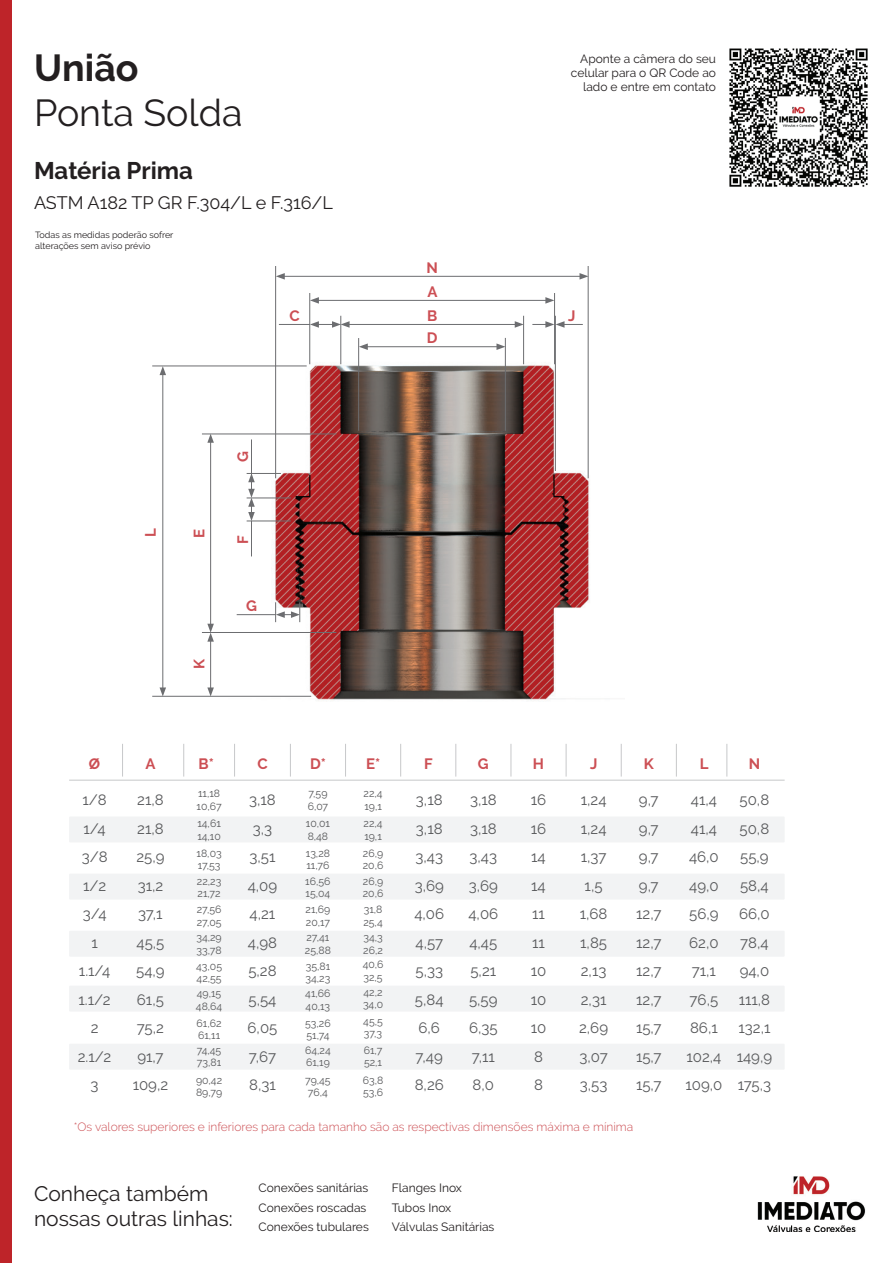
<style>
.page{position:relative;width:893px;height:1263px;background:#fff}
.page>*{position:absolute;margin:0;border:0;box-sizing:border-box;transform-origin:0 0}
.t1{font:37.5px "Raleway";color:#231f20}
.t2{font:700 37.5px "Raleway";color:#231f20}
.t3{font:700 24px "Raleway";color:#231f20}
.t4{font:21px/25.2px "Raleway";color:#231f20}
.t5{font:18px "Raleway";color:#231f20}
.t6{font:15px/28.5px "Raleway";color:#57585a;text-align:center}
.t7{font:700 15px "Raleway";color:#cc4f54}
.t8{font:12px/19.5px "Raleway";color:#231f20}
.t9{font:300 12px "Raleway";color:#cc4f54}
.t10{font:10.5px/12.6px "Raleway";color:#57585a}
.t11{font:9px/10.8px "Raleway";color:#231f20}
</style>
<div class="page">
<div style="left:0;top:0;width:12px;height:1263px;background:#be2429"></div>
<div style="left:69px;top:816px;width:716px;height:26px;background:#f2f3f4"></div>
<div style="left:69px;top:874px;width:716px;height:25px;background:#f2f3f4"></div>
<div style="left:69px;top:931px;width:716px;height:26px;background:#f2f3f4"></div>
<div style="left:69px;top:986px;width:716px;height:25px;background:#f2f3f4"></div>
<div style="left:69px;top:1044px;width:716px;height:26px;background:#f2f3f4"></div>
<hr style="left:69px;top:780px;width:716px;height:1px;background:#c7c8ca">
<hr style="left:122px;top:744px;width:1px;height:32px;background:#c7c8ca">
<hr style="left:183px;top:744px;width:1px;height:32px;background:#c7c8ca">
<hr style="left:234px;top:744px;width:1px;height:32px;background:#c7c8ca">
<hr style="left:290px;top:744px;width:1px;height:32px;background:#c7c8ca">
<hr style="left:345px;top:744px;width:1px;height:32px;background:#c7c8ca">
<hr style="left:400px;top:744px;width:1px;height:32px;background:#c7c8ca">
<hr style="left:456px;top:744px;width:1px;height:32px;background:#c7c8ca">
<hr style="left:511px;top:744px;width:1px;height:32px;background:#c7c8ca">
<hr style="left:566px;top:744px;width:1px;height:32px;background:#c7c8ca">
<hr style="left:621px;top:744px;width:1px;height:32px;background:#c7c8ca">
<hr style="left:676px;top:744px;width:1px;height:32px;background:#c7c8ca">
<hr style="left:727px;top:744px;width:1px;height:32px;background:#c7c8ca">
<img style="left:757px;top:1176px;width:109px;height:56px">
<img style="left:729px;top:48px;width:139px;height:139px">
<img style="left:229px;top:354px;width:361px;height:347px">
<hr style="left:358px;top:338px;width:1px;height:93px;background:#6c6d70">
<hr style="left:341px;top:316px;width:1px;height:48px;background:#6c6d70">
<hr style="left:309px;top:293px;width:1px;height:71px;background:#6c6d70">
<hr style="left:275px;top:266px;width:1px;height:212px;background:#6c6d70">
<hr style="left:588px;top:266px;width:1px;height:212px;background:#6c6d70">
<hr style="left:523px;top:316px;width:1px;height:48px;background:#6c6d70">
<hr style="left:554px;top:293px;width:1px;height:71px;background:#6c6d70">
<hr style="left:555px;top:316px;width:1px;height:155px;background:#6c6d70">
<hr style="left:505px;top:338px;width:1px;height:93px;background:#6c6d70">
<hr style="left:202px;top:632px;width:134px;height:1px;background:#6c6d70">
<hr style="left:202px;top:434px;width:134px;height:1px;background:#6c6d70">
<hr style="left:247px;top:498px;width:44px;height:1px;background:#6c6d70">
<hr style="left:247px;top:473px;width:34px;height:1px;background:#6c6d70">
<hr style="left:247px;top:521px;width:44px;height:1px;background:#6c6d70">
<hr style="left:152px;top:696px;width:159px;height:1px;background:#6c6d70">
<hr style="left:152px;top:366px;width:155px;height:1px;background:#6c6d70">
<hr style="left:365px;top:346px;width:134px;height:1px;background:#6c6d70">
<svg style="left:496px;top:343px;width:9px;height:7px"></svg>
<svg style="left:359px;top:343px;width:9px;height:7px"></svg>
<hr style="left:347px;top:324px;width:170px;height:1px;background:#6c6d70">
<svg style="left:515px;top:321px;width:9px;height:7px"></svg>
<hr style="left:316px;top:300px;width:232px;height:1px;background:#6c6d70">
<svg style="left:545px;top:297px;width:9px;height:7px"></svg>
<svg style="left:310px;top:297px;width:9px;height:7px"></svg>
<hr style="left:282px;top:276px;width:300px;height:1px;background:#6c6d70">
<svg style="left:579px;top:273px;width:9px;height:7px"></svg>
<svg style="left:276px;top:273px;width:9px;height:7px"></svg>
<svg style="left:532px;top:321px;width:51px;height:7px"></svg>
<svg style="left:310px;top:321px;width:40px;height:7px"></svg>
<hr style="left:279px;top:324px;width:31px;height:1px;background:#6c6d70">
<svg style="left:275px;top:602px;width:25px;height:20px"></svg>
<hr style="left:237px;top:614px;width:39px;height:1px;background:#6c6d70">
<hr style="left:210px;top:639px;width:1px;height:51px;background:#6c6d70">
<svg style="left:207px;top:687px;width:7px;height:9px"></svg>
<hr style="left:163px;top:373px;width:1px;height:317px;background:#6c6d70">
<svg style="left:160px;top:366px;width:6px;height:9px"></svg>
<svg style="left:160px;top:687px;width:6px;height:9px"></svg>
<hr style="left:210px;top:440px;width:1px;height:186px;background:#6c6d70">
<svg style="left:207px;top:434px;width:7px;height:9px"></svg>
<svg style="left:207px;top:624px;width:7px;height:18px"></svg>
<svg style="left:248px;top:474px;width:7px;height:47px"></svg>
<hr style="left:251px;top:521px;width:1px;height:35px;background:#6c6d70">
<hr style="left:251px;top:439px;width:1px;height:36px;background:#6c6d70">
<h1 class="t2" style="left:34px;top:46px;width:106px">União</h1>
<h1 class="t1" style="left:34px;top:91px;width:210px">Ponta Solda</h1>
<h2 class="t3" style="left:34px;top:157px;width:161px">Matéria Prima</h2>
<p class="t5" style="left:34px;top:192px;width:300px">ASTM A182 TP GR F.304/L e F.316/L</p>
<p class="t11" style="left:35px;top:229px;width:140px">Todas as medidas poderão sofrer alterações sem aviso prévio</p>
<p class="t7" style="left:289px;top:307px;width:12px">C</p>
<p class="t7" style="left:142px;top:537px;width:10px;rotate:-90deg">L</p>
<p class="t7" style="left:191px;top:538px;width:11px;rotate:-90deg">E</p>
<p class="t7" style="left:191px;top:669px;width:12px;rotate:-90deg">K</p>
<p class="t7" style="left:234px;top:462px;width:12px;rotate:-90deg">G</p>
<p class="t7" style="left:234px;top:544px;width:10px;rotate:-90deg">F</p>
<p class="t7" style="left:246px;top:597px;width:12px">G</p>
<p class="t7" style="left:426px;top:259px;width:13px">N</p>
<p class="t7" style="left:427px;top:283px;width:12px">A</p>
<p class="t8" style="left:571px;top:51px;width:147px;line-height:14.4px;text-align:right">Aponte a câmera do seu celular para o QR Code ao lado e entre em contato</p>
<p class="t7" style="left:427px;top:307px;width:12px">B</p>
<p class="t7" style="left:568px;top:307px;width:9px">J</p>
<p class="t7" style="left:427px;top:330px;width:12px">D</p>
<p class="t7" style="left:89px;top:755px;width:13px">Ø</p>
<p class="t7" style="left:146px;top:755px;width:12px">A</p>
<p class="t7" style="left:199px;top:755px;width:17px">B*</p>
<p class="t7" style="left:257px;top:755px;width:12px">C</p>
<p class="t7" style="left:310px;top:755px;width:17px">D*</p>
<p class="t7" style="left:366px;top:755px;width:16px">E*</p>
<p class="t7" style="left:424px;top:755px;width:10px">F</p>
<p class="t7" style="left:478px;top:755px;width:12px">G</p>
<p class="t7" style="left:533px;top:755px;width:13px">H</p>
<p class="t7" style="left:590px;top:755px;width:9px">J</p>
<p class="t7" style="left:644px;top:755px;width:12px">K</p>
<p class="t7" style="left:700px;top:755px;width:10px">L</p>
<p class="t7" style="left:749px;top:755px;width:13px">N</p>
<p class="t6" style="left:78px;top:785px;width:35px">1/8<br>1/4<br>3/8<br>1/2<br>3/4<br>1<br>1.1/4<br>1.1/2<br>2<br>2.1/2<br>3</p>
<p class="t9" style="left:74px;top:1120px;width:561px">*Os valores superiores e inferiores para cada tamanho são as respectivas dimensões máxima e mínima</p>
<p class="t10" style="left:197px;top:787px;width:27px">11,18<br>10,67</p>
<p class="t10" style="left:308px;top:787px;width:22px">7,59<br>6,07</p>
<p class="t10" style="left:364px;top:787px;width:21px">22,4<br>19,1</p>
<p class="t10" style="left:197px;top:847px;width:27px">18,03<br>17,53</p>
<p class="t10" style="left:306px;top:847px;width:26px">13,28<br>11,76</p>
<p class="t10" style="left:363px;top:847px;width:22px">26,9<br>20,6</p>
<p class="t10" style="left:197px;top:903px;width:26px">27,56<br>27,05</p>
<p class="t10" style="left:306px;top:903px;width:26px">21,69<br>20,17</p>
<p class="t10" style="left:363px;top:903px;width:21px">31,8<br>25,4</p>
<p class="t10" style="left:196px;top:960px;width:27px">43,05<br>42,55</p>
<p class="t10" style="left:306px;top:960px;width:26px">35,81<br>34,23</p>
<p class="t10" style="left:363px;top:958px;width:22px">40,6<br>32,5</p>
<p class="t10" style="left:197px;top:1017px;width:26px">61,62<br>61,11</p>
<p class="t10" style="left:305px;top:1017px;width:27px">53,26<br>51,74</p>
<p class="t10" style="left:363px;top:1015px;width:21px">45,5<br>37,3</p>
<p class="t6" style="left:133px;top:785px;width:37px">21,8<br>21,8<br>25,9<br>31,2<br>37,1<br>45,5<br>54,9<br>61,5<br>75,2<br>91,7<br>109,2</p>
<p class="t6" style="left:248px;top:785px;width:31px">3,18<br>3,3<br>3,51<br>4,09<br>4,21<br>4,98<br>5,28<br>5,54<br>6,05<br>7,67<br>8,31</p>
<p class="t6" style="left:414px;top:785px;width:31px;text-align:left">3,18<br>3,18<br>3,43<br>3,69<br>4,06<br>4,57<br>5,33<br>5,84<br>6,6<br>7,49<br>8,26</p>
<p class="t6" style="left:468px;top:785px;width:31px;text-align:left">3,18<br>3,18<br>3,43<br>3,69<br>4,06<br>4,45<br>5,21<br>5,59<br>6,35<br>7,11<br>8,0</p>
<p class="t6" style="left:531px;top:785px;width:17px;text-align:left">16<br>16<br>14<br>14<br>11<br>11<br>10<br>10<br>10<br>8<br>8</p>
<p class="t6" style="left:579px;top:785px;width:31px">1,24<br>1,24<br>1,37<br>1,5<br>1,68<br>1,85<br>2,13<br>2,31<br>2,69<br>3,07<br>3,53</p>
<p class="t6" style="left:636px;top:785px;width:27px;text-align:left">9,7<br>9,7<br>9,7<br>9,7<br>12,7<br>12,7<br>12,7<br>12,7<br>15,7<br>15,7<br>15,7</p>
<p class="t6" style="left:685px;top:785px;width:38px">41,4<br>41,4<br>46,0<br>49,0<br>56,9<br>62,0<br>71,1<br>76,5<br>86,1<br>102,4<br>109,0</p>
<p class="t6" style="left:737px;top:785px;width:37px;text-align:left">50,8<br>50,8<br>55,9<br>58,4<br>66,0<br>78,4<br>94,0<br>111,8<br>132,1<br>149,9<br>175,3</p>
<p class="t10" style="left:197px;top:817px;width:25px">14,61<br>14,10</p>
<p class="t10" style="left:306px;top:817px;width:26px">10,01<br>8,48</p>
<p class="t10" style="left:364px;top:817px;width:21px">22,4<br>19,1</p>
<p class="t10" style="left:197px;top:875px;width:26px">22,23<br>21,72</p>
<p class="t10" style="left:305px;top:875px;width:27px">16,56<br>15,04</p>
<p class="t10" style="left:363px;top:875px;width:22px">26,9<br>20,6</p>
<p class="t10" style="left:196px;top:931px;width:27px">34,29<br>33,78</p>
<p class="t10" style="left:305px;top:931px;width:28px">27,41<br>25,88</p>
<p class="t10" style="left:363px;top:931px;width:21px">34,3<br>26,2</p>
<p class="t10" style="left:196px;top:987px;width:28px">49,15<br>48,64</p>
<p class="t10" style="left:305px;top:987px;width:27px">41,66<br>40,13</p>
<p class="t10" style="left:363px;top:986px;width:22px">42,2<br>34,0</p>
<p class="t10" style="left:197px;top:1043px;width:26px">74,45<br>73,81</p>
<p class="t10" style="left:305px;top:1043px;width:27px">64,24<br>61,19</p>
<p class="t10" style="left:364px;top:1043px;width:20px">61,7<br>52,1</p>
<p class="t10" style="left:196px;top:1074px;width:28px">90,42<br>89,79</p>
<p class="t10" style="left:305px;top:1074px;width:27px">79,45<br>76,4</p>
<p class="t10" style="left:363px;top:1074px;width:22px">63,8<br>53,6</p>
<h3 class="t4" style="left:34px;top:1180px;width:200px">Conheça também nossas outras linhas:</h3>
<p class="t8" style="left:258px;top:1178px;width:112px">Conexões sanitárias<br>Conexões roscadas<br>Conexões tubulares</p>
<p class="t8" style="left:392px;top:1178px;width:104px">Flanges Inox<br>Tubos Inox<br>Válvulas Sanitárias</p>
</div>
